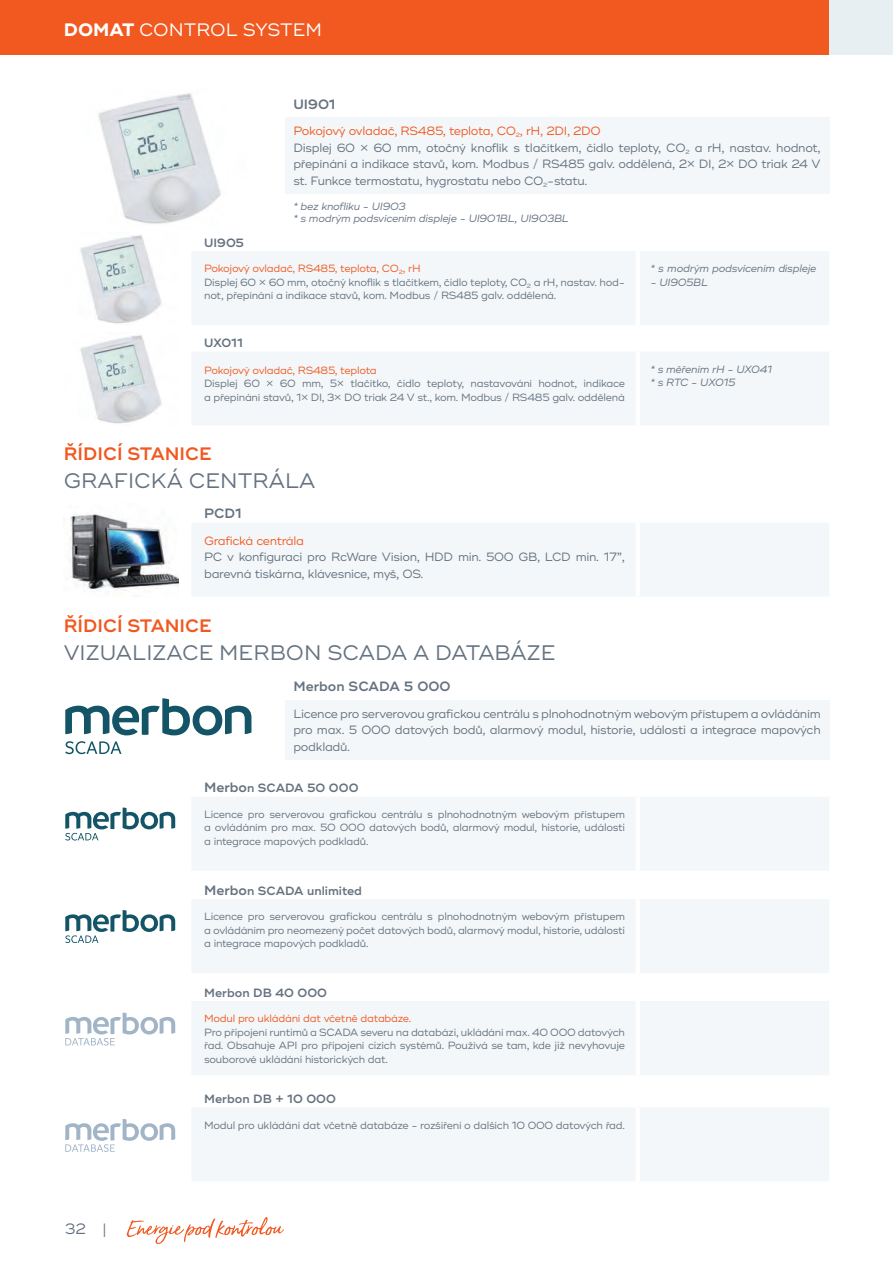
<style>
.page{position:relative;width:893px;height:1263px;background:#fff}
.page>*{position:absolute;margin:0;border:0;box-sizing:border-box;transform-origin:0 0}
.t1{font:21px "Ridley Grotesk";color:#657280}
.t2{font:600 18px "Ridley Grotesk";color:#f15921}
.t3{font:18px "Ridley Grotesk";color:#fff}
.t4{font:15px "Ridley Grotesk";color:#657280}
.t5{font:600 13.5px "Ridley Grotesk";color:#657280}
.t6{font:12px/16.5px "Ridley Grotesk";letter-spacing:-.025em;color:#657280}
.t7{font:600 12px "Ridley Grotesk";color:#657280}
.t8{font:12px "Ridley Grotesk";letter-spacing:-.025em;color:#f15921}
.t9{font:10.5px/13.5px "Ridley Grotesk";letter-spacing:-.025em;color:#657280;text-align:justify}
.t10{font:italic 10.5px/13.5px "Ridley Grotesk";letter-spacing:-.025em;color:#657280}
.t11{font:10.5px "Ridley Grotesk";letter-spacing:-.025em;color:#f15921}
.s1{font-weight:700}
.s2{color:#f15921}
.s3{font-size:13.5px}
</style>
<div class="page">
<div style="left:787px;top:0;width:106px;height:55px;background:#e8eff2"></div>
<div style="left:0;top:0;width:829px;height:55px;background:#f15921"></div>
<svg style="left:127px;top:1217px;width:157px;height:27px"></svg>
<div style="left:192px;top:252px;width:637px;height:73px;background:#f3f7f9"></div>
<hr style="left:636px;top:251px;width:4px;height:74px;background:#fff">
<img style="left:80px;top:235px;width:82px;height:89px">
<div style="left:192px;top:352px;width:637px;height:73px;background:#f3f7f9"></div>
<hr style="left:636px;top:352px;width:4px;height:73px;background:#fff">
<img style="left:80px;top:335px;width:82px;height:89px">
<svg style="left:285px;top:193px;width:544px;height:1px"></svg>
<div style="left:285px;top:117px;width:544px;height:76px;background:#f3f7f9"></div>
<img style="left:98px;top:93px;width:123px;height:131px">
<div style="left:285px;top:700px;width:544px;height:60px;background:#f3f7f9"></div>
<div style="left:192px;top:797px;width:637px;height:73px;background:#f3f7f9"></div>
<hr style="left:636px;top:797px;width:4px;height:74px;background:#fff">
<div style="left:192px;top:900px;width:637px;height:73px;background:#f3f7f9"></div>
<hr style="left:636px;top:899px;width:4px;height:74px;background:#fff">
<div style="left:192px;top:1001px;width:637px;height:74px;background:#f3f7f9"></div>
<hr style="left:636px;top:1001px;width:4px;height:74px;background:#fff">
<div style="left:192px;top:1108px;width:637px;height:73px;background:#f3f7f9"></div>
<hr style="left:636px;top:1107px;width:4px;height:74px;background:#fff">
<div style="left:192px;top:523px;width:637px;height:73px;background:#f3f7f9"></div>
<hr style="left:636px;top:523px;width:4px;height:73px;background:#fff">
<img style="left:69px;top:514px;width:110px;height:78px">
<svg style="left:65px;top:741px;width:56px;height:13px"></svg>
<svg style="left:65px;top:698px;width:186px;height:37px"></svg>
<svg style="left:65px;top:807px;width:110px;height:33px"></svg>
<svg style="left:65px;top:910px;width:110px;height:33px"></svg>
<svg style="left:65px;top:1012px;width:110px;height:33px"></svg>
<svg style="left:65px;top:1119px;width:110px;height:33px"></svg>
<h2 class="t3" style="left:64px;top:19px;width:260px"><span class="s1">DOMAT</span> CONTROL SYSTEM</h2>
<p class="t5" style="left:293px;top:96px;width:44px">UI901</p>
<p class="t6" style="left:293px;top:123px;width:529px"><span class="s2">Pokojový ovladač, RS485, teplota, CO</span><sub>2</sub><span class="s2">, rH, 2DI, 2DO<br></span>Displej 60 × 60 mm, otočný knoflík s tlačítkem, čidlo teploty, CO<sub>2</sub> a rH, nastav. hodnot, přepínání a indikace stavů, kom. Modbus / RS485 galv. oddělená, 2× DI, 2× DO triak 24 V st. Funkce termostatu, hygrostatu nebo CO<sub>2</sub>-statu.</p>
<p class="t10" style="left:293px;top:201px;width:277px;line-height:12px">* bez knoflíku - UI903<br>* s modrým podsvícením displeje - UI901BL, UI903BL</p>
<p class="t7" style="left:204px;top:236px;width:41px">UI905</p>
<p class="t9" style="left:204px;top:262px;width:422px;text-align:left"><span class="s2">Pokojový ovladač, RS485, teplota, CO</span><sub>2</sub><span class="s2">, rH<br></span>Displej 60 × 60 mm, otočný knoflík s tlačítkem, čidlo teploty, CO<sub>2</sub> a rH, nastav. hod&shy;not, přepínání a indikace stavů, kom. Modbus / RS485 galv. oddělená.</p>
<p class="t10" style="left:651px;top:262px;width:167px">* s modrým podsvícením displeje</p>
<p class="t10" style="left:651px;top:276px;width:59px">- UI905BL</p>
<p class="t7" style="left:204px;top:336px;width:40px">UX011</p>
<p class="t11" style="left:204px;top:364px;width:174px">Pokojový ovladač, RS485, teplota</p>
<p class="t9" style="left:204px;top:377px;width:422px">Displej 60 × 60 mm, 5× tlačítko, čidlo teploty, nastavování hodnot, indikace a přepínání stavů, 1× DI, 3× DO triak 24 V st., kom. Modbus / RS485 galv. oddělená</p>
<h2 class="t2" style="left:64px;top:443px;width:149px">ŘÍDICÍ STANICE</h2>
<h1 class="t1" style="left:64px;top:468px;width:253px">GRAFICKÁ CENTRÁLA</h1>
<p class="t5" style="left:204px;top:506px;width:39px">PCD1</p>
<p class="t8" style="left:204px;top:534px;width:101px">Grafická centrála</p>
<p class="t6" style="left:204px;top:549px;width:422px">PC v konfiguraci pro RcWare Vision, HDD min. 500 GB, LCD min. 17”, barevná tiskárna, klávesnice, myš, OS.</p>
<h2 class="t2" style="left:64px;top:615px;width:149px">ŘÍDICÍ STANICE</h2>
<h1 class="t1" style="left:64px;top:640px;width:493px">VIZUALIZACE MERBON SCADA A DATABÁZE</h1>
<p class="t10" style="left:651px;top:363px;width:123px">* s měřením rH - UX041 * s RTC - UX015</p>
<h3 class="t4" style="left:65px;top:1220px;width:43px">32 |</h3>
<p class="t5" style="left:293px;top:678px;width:159px">Merbon SCADA 5 000</p>
<p class="t6" style="left:293px;top:706px;width:529px;text-align:justify">Licence pro serverovou grafickou centrálu s plnohodnotným webovým přístupem a ovládáním pro max. 5 000 datových bodů, alarmový modul, historie, události a integrace mapových podkladů.</p>
<p class="t7" style="left:204px;top:781px;width:156px"><span class="s3">Merbo</span>n SCADA 50 000</p>
<p class="t9" style="left:204px;top:808px;width:422px">Licence pro serverovou grafickou centrálu s plnohodnotným webovým přístupem a ovládáním pro max. 50 000 datových bodů, alarmový modul, historie, události a integrace mapových podkladů.</p>
<p class="t7" style="left:204px;top:884px;width:159px"><span class="s3">Merbo</span>n SCADA unlimited</p>
<p class="t9" style="left:204px;top:910px;width:422px">Licence pro serverovou grafickou centrálu s plnohodnotným webovým přístupem a ovládáním pro neomezený počet datových bodů, alarmový modul, historie, události a integrace mapových podkladů.</p>
<p class="t7" style="left:204px;top:985px;width:124px">Merbon DB 40 000</p>
<p class="t11" style="left:204px;top:1012px;width:209px">Modul pro ukládání dat včetně databáze.</p>
<p class="t9" style="left:204px;top:1025px;width:422px">Pro připojení runtimů a SCADA severu na databázi, ukládání max. 40 000 datových řad. Obsahuje API pro připojení cizích systémů. Používá se tam, kde již nevyhovuje souborové ukládání historických dat.</p>
<p class="t7" style="left:204px;top:1092px;width:133px">Merbon DB + 10 000</p>
<p class="t9" style="left:204px;top:1118px;width:422px">Modul pro ukládání dat včetně databáze - rozšíření o dalších 10 000 datových řad.</p>
</div>
